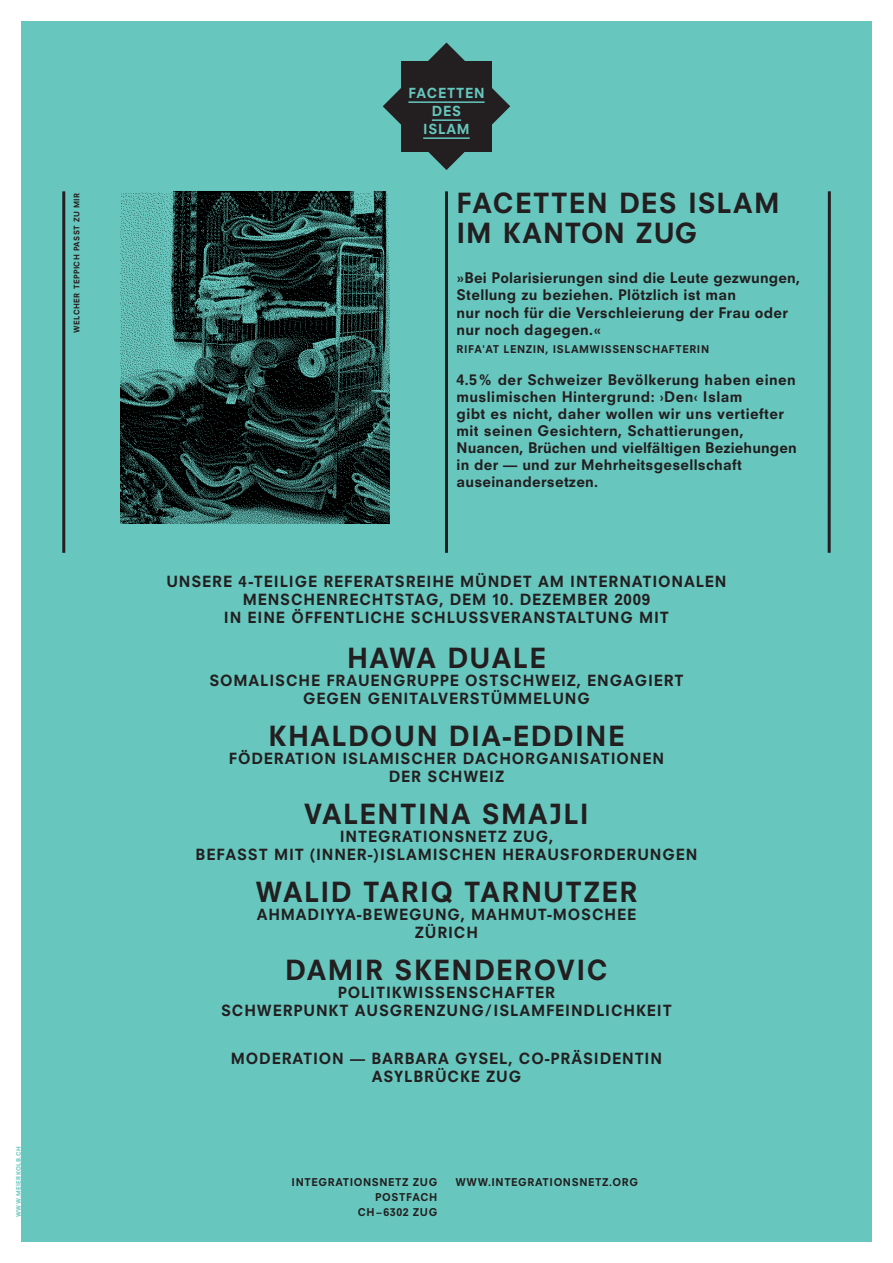
<style>
.page{position:relative;width:893px;height:1263px;background:#fff}
.page>*{position:absolute;margin:0;border:0;box-sizing:border-box;transform-origin:0 0}
.t1{font:800 27px/30px "Neuzeit S";letter-spacing:.055em;color:#231f20}
.t2{font:800 15px/18px "Neuzeit S";letter-spacing:.055em;color:#231f20;text-align:center}
.t3{font:800 14.25px/17.1px "Neuzeit S";letter-spacing:.015em;color:#231f20}
.t4{font:800 13.5px/18px "Neuzeit S";letter-spacing:.055em;color:#67c7be;text-align:center}
.t5{font:800 10.5px/15px "Neuzeit S";letter-spacing:.055em;color:#231f20;text-align:right}
.t6{font:800 7.5px "Neuzeit S";letter-spacing:.055em;color:#231f20}
.t7{font:800 6px "Neuzeit S";letter-spacing:.055em;color:#67c7be}
</style>
<div class="page">
<div style="left:21px;top:21px;width:851px;height:1221px;background:#67c7be"></div>
<svg style="left:383px;top:43px;width:127px;height:127px"></svg>
<div style="left:401px;top:61px;width:91px;height:90px;background:#231f20"></div>
<hr style="left:408px;top:101px;width:77px;height:2px;background:#67c7be">
<hr style="left:432px;top:119px;width:29px;height:2px;background:#67c7be">
<hr style="left:423px;top:137px;width:47px;height:2px;background:#67c7be">
<hr style="left:445px;top:191px;width:3px;height:362px;background:#231f20">
<hr style="left:62px;top:191px;width:3px;height:362px;background:#231f20">
<hr style="left:828px;top:191px;width:3px;height:362px;background:#231f20">
<img style="left:121px;top:191px;width:269px;height:332px">
<p class="t6" style="left:74px;top:333px;width:141px;rotate:-90deg">WELCHER TEPPICH PASST ZU MIR</p>
<p class="t7" style="left:16px;top:1217px;width:72px;rotate:-90deg">WWW.MEIERKOLB.CH</p>
<p class="t4" style="left:408px;top:86px;width:78px">FACETTEN<br>DES<br>ISLAM</p>
<h1 class="t1" style="left:456px;top:191px;width:324px">FACETTEN DES ISLAM<br>IM KANTON ZUG</h1>
<p class="t3" style="left:456px;top:271px;width:345px">»Bei Polarisierungen sind die Leute gezwungen, Stellung zu beziehen. Plötzlich ist man<br>nur noch für die Verschleierung der Frau oder nur noch dagegen.«</p>
<p class="t5" style="left:456px;top:342px;width:254px">RIFA'AT LENZIN, ISLAMWISSENSCHAFTERIN</p>
<p class="t3" style="left:456px;top:372px;width:342px">4.5% der Schweizer Bevölkerung haben einen muslimischen Hintergrund: ›Den‹ Islam<br>gibt es nicht, daher wollen wir uns vertiefter mit seinen Gesichtern, Schattierungen, Nuancen, Brüchen und vielfältigen Beziehungen in der — und zur Mehrheitsgesellschaft auseinandersetzen.</p>
<p class="t2" style="left:166px;top:574px;width:562px">UNSERE 4-TEILIGE REFERATSREIHE MÜNDET AM INTERNATIONALEN<br>MENSCHENRECHTSTAG, DEM 10. DEZEMBER 2009<br>IN EINE ÖFFENTLICHE SCHLUSSVERANSTALTUNG MIT</p>
<h1 class="t1" style="left:347px;top:646px;width:200px">HAWA DUALE</h1>
<p class="t2" style="left:209px;top:673px;width:476px">SOMALISCHE FRAUENGRUPPE OSTSCHWEIZ, ENGAGIERT<br>GEGEN GENITALVERSTÜMMELUNG</p>
<h1 class="t1" style="left:268px;top:724px;width:357px">KHALDOUN DIA-EDDINE</h1>
<p class="t2" style="left:229px;top:751px;width:437px">FÖDERATION ISLAMISCHER DACHORGANISATIONEN<br>DER SCHWEIZ</p>
<h1 class="t1" style="left:304px;top:802px;width:286px">VALENTINA SMAJLI</h1>
<p class="t2" style="left:196px;top:829px;width:503px">INTEGRATIONSNETZ ZUG,<br>BEFASST MIT (INNER-)ISLAMISCHEN HERAUSFORDERUNGEN</p>
<h1 class="t1" style="left:255px;top:880px;width:383px">WALID TARIQ TARNUTZER</h1>
<p class="t2" style="left:257px;top:907px;width:381px">AHMADIYYA-BEWEGUNG, MAHMUT-MOSCHEE<br>ZÜRICH</p>
<h1 class="t1" style="left:285px;top:958px;width:324px">DAMIR SKENDEROVIC</h1>
<p class="t2" style="left:221px;top:985px;width:452px">POLITIKWISSENSCHAFTER<br>SCHWERPUNKT AUSGRENZUNG/ISLAMFEINDLICHKEIT</p>
<p class="t2" style="left:231px;top:1051px;width:433px">MODERATION — BARBARA GYSEL, CO-PRÄSIDENTIN<br>ASYLBRÜCKE ZUG</p>
<p class="t5" style="left:292px;top:1176px;width:147px">INTEGRATIONSNETZ ZUG</p>
<p class="t5" style="left:455px;top:1176px;width:184px">WWW.INTEGRATIONSNETZ.ORG</p>
<p class="t5" style="left:358px;top:1191px;width:81px">POSTFACH<br>CH – 6302 ZUG</p>
</div>
